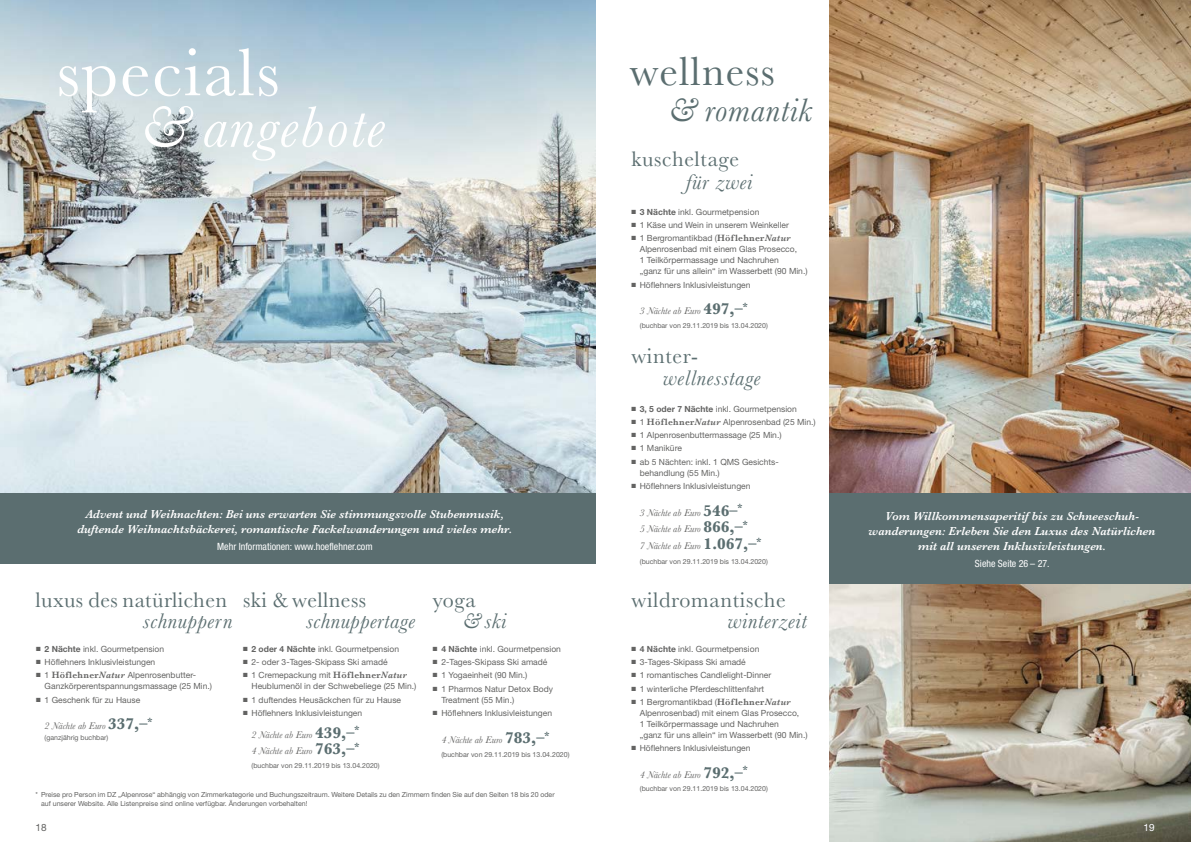
<style>
.page{position:relative;width:1191px;height:842px;background:#fff}
.page>*{position:absolute;margin:0;border:0;box-sizing:border-box;transform-origin:0 0}
.t1{font:70px "Baskerville";letter-spacing:.025em;color:#fff}
.t2{font:italic 60px "Baskerville";letter-spacing:.03em;color:#fff}
.t3{font:42.3px "Baskerville";letter-spacing:.03em;color:#5b6e70}
.t4{font:italic 33.8px "Baskerville";letter-spacing:.025em;color:#5b6e70}
.t5{font:22px "Baskerville";letter-spacing:.02em;color:#5b6e70}
.t6{font:italic 22px "Baskerville";letter-spacing:.03em;color:#5b6e70}
.t7{font:italic 600 12px/15px "Baskerville";color:#fff;text-align:center}
.t8{font:italic 10px/16.7px "Baskerville";color:#636362}
.t9{font:condensed 10px "Helvetica Neue LT Std";color:#fff}
.t10{font:10px "Helvetica Neue LT Std";color:#636362}
.t11{font:10px "Helvetica Neue LT Std";color:#fff}
.t12{font:8.5px/11px "Helvetica Neue LT Std";color:#636362}
.t13{font:7px/9px "Helvetica Neue LT Std";color:#636362}
.s1{font-weight:700}
.s2{font-family:"Baskerville";font-weight:600;font-size:9.5px}
.s3{font-family:"Baskerville";font-weight:600;font-style:italic;font-size:9.5px}
.s4{font-weight:700;font-style:normal;font-size:16px;color:#5b6e70}
</style>
<div class="page">
<img style="left:830px;top:584px;width:361px;height:258px">
<img style="left:830px;top:0;width:361px;height:493px">
<img style="left:0;top:0;width:595px;height:493px">
<div style="left:0;top:493px;width:595px;height:71px;background:#5b6e70"></div>
<div style="left:830px;top:493px;width:361px;height:91px;background:#5b6e70"></div>
<h1 class="t1" style="left:57px;top:28px;width:224px">specials</h1>
<h2 class="t2" style="left:140px;top:87px;width:246px">&amp; angebote</h2>
<h3 class="t7" style="left:77px;top:506px;width:436px">Advent und Weihnachten: Bei uns erwarten Sie stimmungsvolle Stubenmusik, duftende Weihnachtsbäckerei, romantische Fackelwanderungen und vieles mehr.</h3>
<p class="t9" style="left:217px;top:541px;width:157px">Mehr Informationen: www.hoeflehner.com</p>
<h3 class="t5" style="left:35px;top:585px;width:193px">luxus des natürlichen</h3>
<h3 class="t6" style="left:143px;top:606px;width:91px">schnuppern</h3>
<p class="t12" style="left:36px;top:643px;width:130px">■ <span class="s1">2 Nächte</span> inkl. Gourmetpension</p>
<p class="t12" style="left:36px;top:656px;width:121px">■ Höflehners Inklusivleistungen</p>
<p class="t12" style="left:45px;top:670px;width:169px;text-indent:-9px">■ 1 <span class="s2">Höflehner</span><span class="s3">Natur</span> Alpenrosenbutter-<br>Ganzkörperentspannungsmassage (25 Min.)</p>
<p class="t12" style="left:36px;top:694px;width:106px">■ 1 Geschenk für zu Hause</p>
<p class="t8" style="left:45px;top:717px;width:109px">2 Nächte ab Euro <span class="s4">337,–</span><sup>*</sup></p>
<p class="t13" style="left:45px;top:733px;width:65px">(ganzjährig buchbar)</p>
<h3 class="t5" style="left:243px;top:585px;width:125px">ski &amp; wellness</h3>
<h3 class="t6" style="left:306px;top:606px;width:110px">schnuppertage</h3>
<p class="t12" style="left:243px;top:643px;width:158px">■ <span class="s1">2 oder 4 Nächte</span> inkl. Gourmetpension</p>
<p class="t12" style="left:243px;top:656px;width:146px">■ 2- oder 3-Tages-Skipass Ski amadé</p>
<p class="t12" style="left:251px;top:670px;width:166px;text-indent:-9px">■ 1 Cremepackung mit <span class="s2">Höflehner</span><span class="s3">Natur<br></span>Heublumenöl in der Schwebeliege (25 Min.)</p>
<p class="t12" style="left:243px;top:694px;width:160px">■ 1 duftendes Heusäckchen für zu Hause</p>
<p class="t12" style="left:243px;top:707px;width:121px">■ Höflehners Inklusivleistungen</p>
<p class="t8" style="left:251px;top:726px;width:109px">2 Nächte ab Euro <span class="s4">439,–</span><sup>*<br></sup>4 Nächte ab Euro <span class="s4">763,–</span><sup>*</sup></p>
<p class="t13" style="left:251px;top:761px;width:130px">(buchbar von 29.11.2019 bis 13.04.2020)</p>
<h3 class="t5" style="left:433px;top:585px;width:44px">yoga</h3>
<p class="t12" style="left:433px;top:643px;width:130px">■ <span class="s1">4 Nächte</span> inkl. Gourmetpension</p>
<p class="t12" style="left:433px;top:656px;width:116px">■ 2-Tages-Skipass Ski amadé</p>
<p class="t12" style="left:433px;top:670px;width:96px">■ 1 Yogaeinheit (90 Min.)</p>
<p class="t12" style="left:441px;top:683px;width:113px;text-indent:-9px">■ 1 Pharmos Natur Detox Body<br>Treatment (55 Min.)</p>
<p class="t12" style="left:433px;top:707px;width:121px">■ Höflehners Inklusivleistungen</p>
<p class="t8" style="left:441px;top:732px;width:109px">4 Nächte ab Euro <span class="s4">783,–</span><sup>*</sup></p>
<p class="t13" style="left:441px;top:750px;width:130px">(buchbar von 29.11.2019 bis 13.04.2020)</p>
<h3 class="t6" style="left:463px;top:606px;width:45px">&amp; ski</h3>
<p class="t13" style="left:41px;top:790px;width:515px;text-indent:-6px">* Preise pro Person im DZ „Alpenrose“ abhängig von Zimmerkategorie und Buchungszeitraum. Weitere Details zu den Zimmern finden Sie auf den Seiten 18 bis 20 oder auf unserer Website. Alle Listenpreise sind online verfügbar. Änderungen vorbehalten!</p>
<h3 class="t3" style="left:630px;top:44px;width:147px">wellness</h3>
<h3 class="t4" style="left:669px;top:88px;width:145px">&amp; romantik</h3>
<h3 class="t5" style="left:631px;top:144px;width:109px">kuscheltage</h3>
<h3 class="t6" style="left:686px;top:167px;width:68px">für zwei</h3>
<p class="t12" style="left:631px;top:206px;width:130px">■ <span class="s1">3 Nächte</span> inkl. Gourmetpension</p>
<p class="t12" style="left:631px;top:220px;width:159px">■ 1 Käse und Wein in unserem Weinkeller</p>
<p class="t12" style="left:640px;top:233px;width:169px;text-indent:-9px">■ 1 Bergromantikbad (<span class="s2">Höflehner</span><span class="s3">Natur </span>Alpenrosenbad mit einem Glas Prosecco,<br>1 Teilkörpermassage und Nachruhen<br>„ganz für uns allein“ im Wasserbett (90 Min.)</p>
<p class="t12" style="left:631px;top:279px;width:121px">■ Höflehners Inklusivleistungen</p>
<p class="t8" style="left:640px;top:303px;width:109px">3 Nächte ab Euro <span class="s4">497,–</span><sup>*</sup></p>
<p class="t13" style="left:640px;top:320px;width:130px">(buchbar von 29.11.2019 bis 13.04.2020)</p>
<h3 class="t5" style="left:631px;top:342px;width:68px">winter-</h3>
<h3 class="t6" style="left:663px;top:363px;width:99px">wellnesstage</h3>
<p class="t12" style="left:631px;top:403px;width:167px">■ <span class="s1">3, 5 oder 7 Nächte</span> inkl. Gourmetpension</p>
<p class="t12" style="left:631px;top:416px;width:186px">■ 1 <span class="s2">Höflehner</span><span class="s3">Natur</span> Alpenrosenbad (25 Min.)</p>
<p class="t12" style="left:631px;top:430px;width:152px">■ 1 Alpenrosenbuttermassage (25 Min.)</p>
<p class="t12" style="left:631px;top:443px;width:52px">■ 1 Maniküre</p>
<p class="t12" style="left:640px;top:456px;width:140px;text-indent:-9px">■ ab 5 Nächten: inkl. 1 QMS Gesichts&shy;behandlung (55 Min.)</p>
<p class="t12" style="left:631px;top:480px;width:121px">■ Höflehners Inklusivleistungen</p>
<p class="t8" style="left:640px;top:504px;width:123px">3 Nächte ab Euro <span class="s4">546–</span><sup>*<br></sup>5 Nächte ab Euro <span class="s4">866,–</span><sup>*<br></sup>7 Nächte ab Euro <span class="s4">1.067,–</span><sup>*</sup></p>
<p class="t13" style="left:640px;top:557px;width:130px">(buchbar von 29.11.2019 bis 13.04.2020)</p>
<h3 class="t5" style="left:631px;top:585px;width:156px">wildromantische</h3>
<h3 class="t6" style="left:728px;top:606px;width:80px">winterzeit</h3>
<p class="t12" style="left:631px;top:643px;width:130px">■ <span class="s1">4 Nächte</span> inkl. Gourmetpension</p>
<p class="t12" style="left:631px;top:656px;width:116px">■ 3-Tages-Skipass Ski amadé</p>
<p class="t12" style="left:631px;top:670px;width:141px">■ 1 romantisches Candlelight-Dinner</p>
<p class="t12" style="left:631px;top:683px;width:134px">■ 1 winterliche Pferdeschlittenfahrt</p>
<p class="t12" style="left:640px;top:696px;width:169px;text-indent:-9px">■ 1 Bergromantikbad (<span class="s2">Höflehner</span><span class="s3">Natur </span>Alpenrosenbad) mit einem Glas Prosecco,<br>1 Teilkörpermassage und Nachruhen<br>„ganz für uns allein“ im Wasserbett (90 Min.)</p>
<p class="t12" style="left:631px;top:742px;width:121px">■ Höflehners Inklusivleistungen</p>
<p class="t8" style="left:640px;top:766px;width:109px">4 Nächte ab Euro <span class="s4">792,–</span><sup>*</sup></p>
<p class="t13" style="left:640px;top:784px;width:130px">(buchbar von 29.11.2019 bis 13.04.2020)</p>
<h3 class="t7" style="left:868px;top:508px;width:288px">Vom Willkommensaperitif bis zu Schneeschuh&shy;wanderungen: Erleben Sie den Luxus des Natürlichen mit all unseren Inklusivleistungen.</h3>
<p class="t9" style="left:975px;top:558px;width:76px">Siehe Seite 26 – 27.</p>
<p class="t10" style="left:35px;top:821px;width:13px">18</p>
<p class="t11" style="left:1143px;top:821px;width:13px">19</p>
</div>
